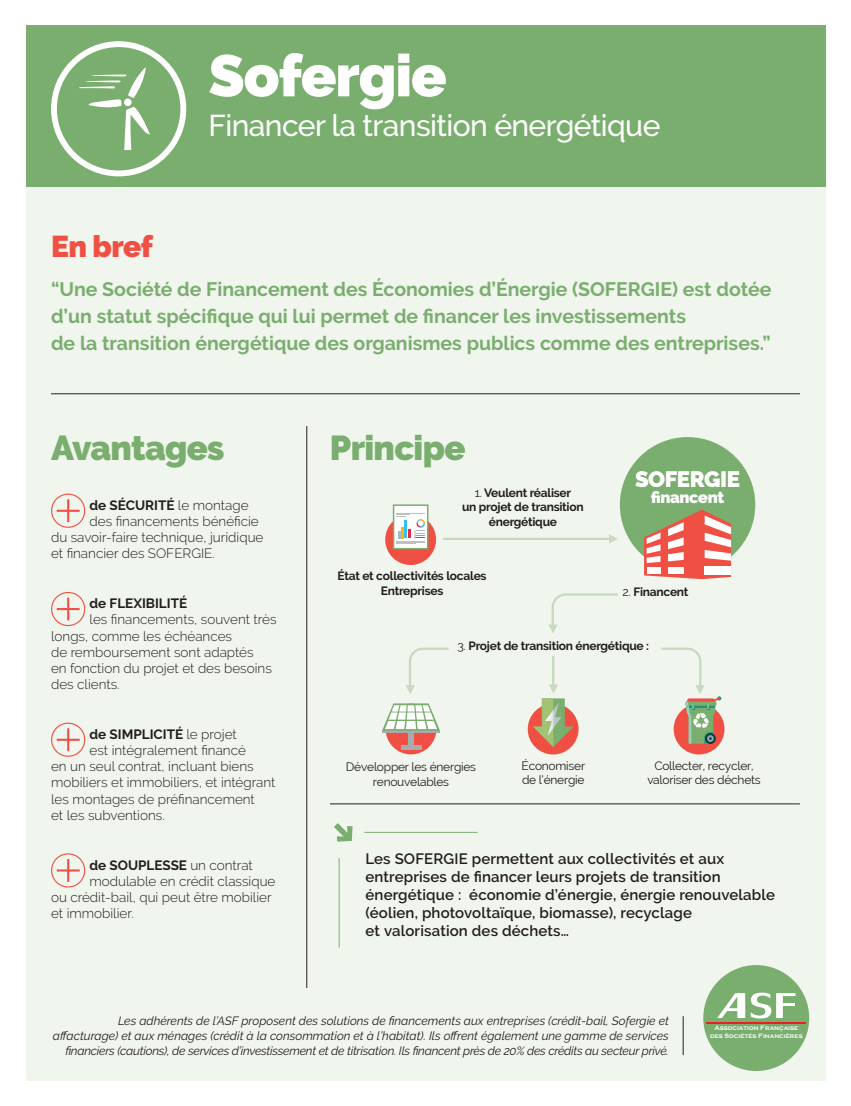
<style>
.page{position:relative;width:851px;height:1106px;background:#fff}
.page>*{position:absolute;margin:0;border:0;box-sizing:border-box;transform-origin:0 0}
.t1{font:900 58.65px "Raleway";letter-spacing:-.02em;color:#fff}
.t2{font:900 34.5px "Raleway";letter-spacing:-.02em;color:#7aae6f}
.t3{font:500 30px "Raleway";letter-spacing:-.02em;color:#fff}
.t4{font:900 30px "Raleway";letter-spacing:-.02em;color:#ef5043}
.t5{font:900 22.2px "Raleway";letter-spacing:-.02em;color:#fff}
.t6{font:700 19.5px/27px "Raleway";color:#7aae6f}
.t7{font:900 16.2px "Raleway";letter-spacing:-.02em;color:#fff}
.t8{font:600 15px/18px "Raleway";letter-spacing:.01em;color:#231f20}
.t9{font:300 13.5px "Raleway";color:#231f20}
.t10{font:700 13.5px "Raleway";color:#231f20}
.t11{font:italic 12px/15px "Raleway";color:#231f20;text-align:right}
.t12{font:700 12px/14.4px "Raleway";letter-spacing:-.02em;color:#231f20;text-align:center}
.t13{font:12px/14.4px "Raleway";letter-spacing:-.02em;color:#231f20;text-align:center}
.ESSENTIEL_BODY_COPY{font:700 6.6px/7.9px "Copperplate Gothic";color:#fff;text-align:center}
.s1{font-weight:300}
.s2{font-weight:400}
</style>
<div class="page">
<div style="left:26px;top:186px;width:799px;height:894px;background:#f0f5ed"></div>
<svg style="left:51px;top:493px;width:35px;height:35px"></svg>
<svg style="left:51px;top:592px;width:35px;height:35px"></svg>
<svg style="left:51px;top:722px;width:35px;height:35px"></svg>
<svg style="left:51px;top:853px;width:35px;height:35px"></svg>
<hr style="left:51px;top:393px;width:748px;height:1px;background:#231f20">
<hr style="left:330px;top:803px;width:469px;height:1px;background:#231f20">
<hr style="left:306px;top:426px;width:1px;height:562px;background:#231f20">
<div style="left:703px;top:965px;width:106px;height:106px;background:#7aae6f;border-radius:50%"></div>
<hr style="left:682px;top:1016px;width:1px;height:39px;background:#231f20">
<svg style="left:717px;top:992px;width:78px;height:26px"></svg>
<hr style="left:706px;top:1022px;width:99px;height:1px;background:#ee1d23">
<hr style="left:443px;top:537px;width:168px;height:3px;background:#c7d9bf">
<svg style="left:609px;top:534px;width:8px;height:9px"></svg>
<div style="left:26px;top:26px;width:799px;height:161px;background:#7aae6f"></div>
<div style="left:51px;top:41px;width:135px;height:135px;border:6px solid #fff;border-radius:50%"></div>
<svg style="left:79px;top:68px;width:71px;height:82px"></svg>
<div style="left:619px;top:437px;width:136px;height:135px;background:#7aae6f;border-radius:50%"></div>
<svg style="left:644px;top:509px;width:87px;height:70px"></svg>
<svg style="left:385px;top:514px;width:51px;height:51px"></svg>
<div style="left:393px;top:504px;width:35px;height:45px;background:#fff;border:2px solid #7aae6f"></div>
<svg style="left:396px;top:513px;width:29px;height:31px"></svg>
<hr style="left:339px;top:858px;width:1px;height:89px;background:#7aae6f">
<hr style="left:364px;top:832px;width:113px;height:1px;background:#7aae6f">
<svg style="left:334px;top:823px;width:18px;height:18px"></svg>
<div style="left:673px;top:703px;width:51px;height:51px;background:#ef5043;border-radius:50%"></div>
<svg style="left:385px;top:703px;width:51px;height:51px"></svg>
<hr style="left:409px;top:726px;width:2px;height:21px;background:#a8abab">
<hr style="left:411px;top:726px;width:2px;height:21px;background:#a8abab">
<hr style="left:382px;top:730px;width:29px;height:2px;background:#a8abab">
<hr style="left:411px;top:730px;width:29px;height:2px;background:#a8abab">
<svg style="left:382px;top:703px;width:58px;height:27px"></svg>
<hr style="left:400px;top:745px;width:21px;height:4px;background:#a8abab">
<div style="left:527px;top:703px;width:51px;height:51px;background:#ef5043;border-radius:50%"></div>
<svg style="left:406px;top:647px;width:43px;height:47px"></svg>
<hr style="left:552px;top:656px;width:2px;height:33px;background:#c7d9bf">
<svg style="left:533px;top:684px;width:40px;height:63px"></svg>
<svg style="left:661px;top:647px;width:60px;height:96px"></svg>
<svg style="left:549px;top:593px;width:69px;height:40px"></svg>
<p class="t1" style="left:208px;top:42px;width:239px">Sofergie</p>
<p class="t3" style="left:208px;top:109px;width:453px">Financer la transition énergétique</p>
<p class="t4" style="left:51px;top:228px;width:103px">En bref</p>
<p class="t6" style="left:51px;top:276px;width:721px">“Une Société de Financement des Économies d’Énergie (SOFERGIE) est dotée d’un statut spécifique qui lui permet de financer les investissements<br>de la transition énergétique des organismes publics comme des entreprises.”</p>
<p class="t2" style="left:51px;top:428px;width:175px">Avantages</p>
<p class="t10" style="left:89px;top:497px;width:160px">de SÉCURITÉ <span class="s1">le montage</span></p>
<p class="t9" style="left:89px;top:513px;width:171px">des financements bénéficie</p>
<p class="t9" style="left:51px;top:529px;width:214px">du savoir-faire technique, juridique</p>
<p class="t9" style="left:51px;top:546px;width:165px">et financier des SOFERGIE.</p>
<p class="t10" style="left:89px;top:595px;width:99px">de FLEXIBILITÉ</p>
<p class="t9" style="left:89px;top:611px;width:188px">les financements, souvent très</p>
<p class="t9" style="left:51px;top:628px;width:182px">longs, comme les échéances</p>
<p class="t9" style="left:51px;top:644px;width:204px">de remboursement sont adaptés</p>
<p class="t9" style="left:51px;top:660px;width:222px">en fonction du projet et des besoins</p>
<p class="t9" style="left:51px;top:676px;width:70px">des clients.</p>
<p class="t10" style="left:89px;top:726px;width:149px">de SIMPLICITÉ <span class="s1">le projet</span></p>
<p class="t9" style="left:89px;top:742px;width:158px">est intégralement financé</p>
<p class="t9" style="left:51px;top:758px;width:204px">en un seul contrat, incluant biens</p>
<p class="t9" style="left:51px;top:774px;width:226px">mobiliers et immobiliers, et intégrant</p>
<p class="t9" style="left:51px;top:791px;width:205px">les montages de préfinancement</p>
<p class="t9" style="left:51px;top:807px;width:115px">et les subventions.</p>
<p class="t10" style="left:89px;top:857px;width:165px">de SOUPLESSE <span class="s1">un contrat</span></p>
<p class="t9" style="left:89px;top:873px;width:187px">modulable en crédit classique</p>
<p class="t9" style="left:51px;top:889px;width:222px">ou crédit-bail, qui peut être mobilier</p>
<p class="t9" style="left:51px;top:905px;width:84px">et immobilier.</p>
<p class="t2" style="left:330px;top:428px;width:137px">Principe</p>
<p class="t12" style="left:475px;top:485px;width:98px"><span class="s2">1.</span> Veulent réaliser</p>
<p class="t12" style="left:462px;top:500px;width:123px">un projet de transition énergétique</p>
<p class="t5" style="left:635px;top:466px;width:106px">SOFERGIE</p>
<p class="t7" style="left:650px;top:488px;width:75px">financent</p>
<p class="t12" style="left:337px;top:569px;width:150px">État et collectivités locales</p>
<p class="t12" style="left:381px;top:583px;width:64px">Entreprises</p>
<p class="t12" style="left:622px;top:584px;width:67px"><span class="s2">2.</span> Financent</p>
<p class="t12" style="left:457px;top:639px;width:193px"><span class="s2">3.</span> Projet de transition énergétique :</p>
<p class="t13" style="left:346px;top:759px;width:132px">Développer les énergies renouvelables</p>
<p class="t13" style="left:521px;top:758px;width:65px;text-align:left">Économiser de l’énergie</p>
<p class="t13" style="left:647px;top:758px;width:115px">Collecter, recycler, valoriser des déchets</p>
<p class="t8" style="left:365px;top:850px;width:411px">Les SOFERGIE permettent aux collectivités et aux entreprises de financer leurs projets de transition énergétique : économie d’énergie, énergie renouvelable (éolien, photovoltaïque, biomasse), recyclage<br>et valorisation des déchets…</p>
<p class="t11" style="left:53px;top:1013px;width:617px">Les adhérents de l’ASF proposent des solutions de financements aux entreprises (crédit-bail, Sofergie et affacturage) et aux ménages (crédit à la consommation et à l’habitat). Ils offrent également une gamme de services financiers (cautions), de services d’investissement et de titrisation. Ils financent près de 20% des crédits au secteur privé.</p>
<p class="ESSENTIEL_BODY_COPY" style="left:710px;top:1024px;width:94px">Association Française des Sociétés Financières</p>
</div>
